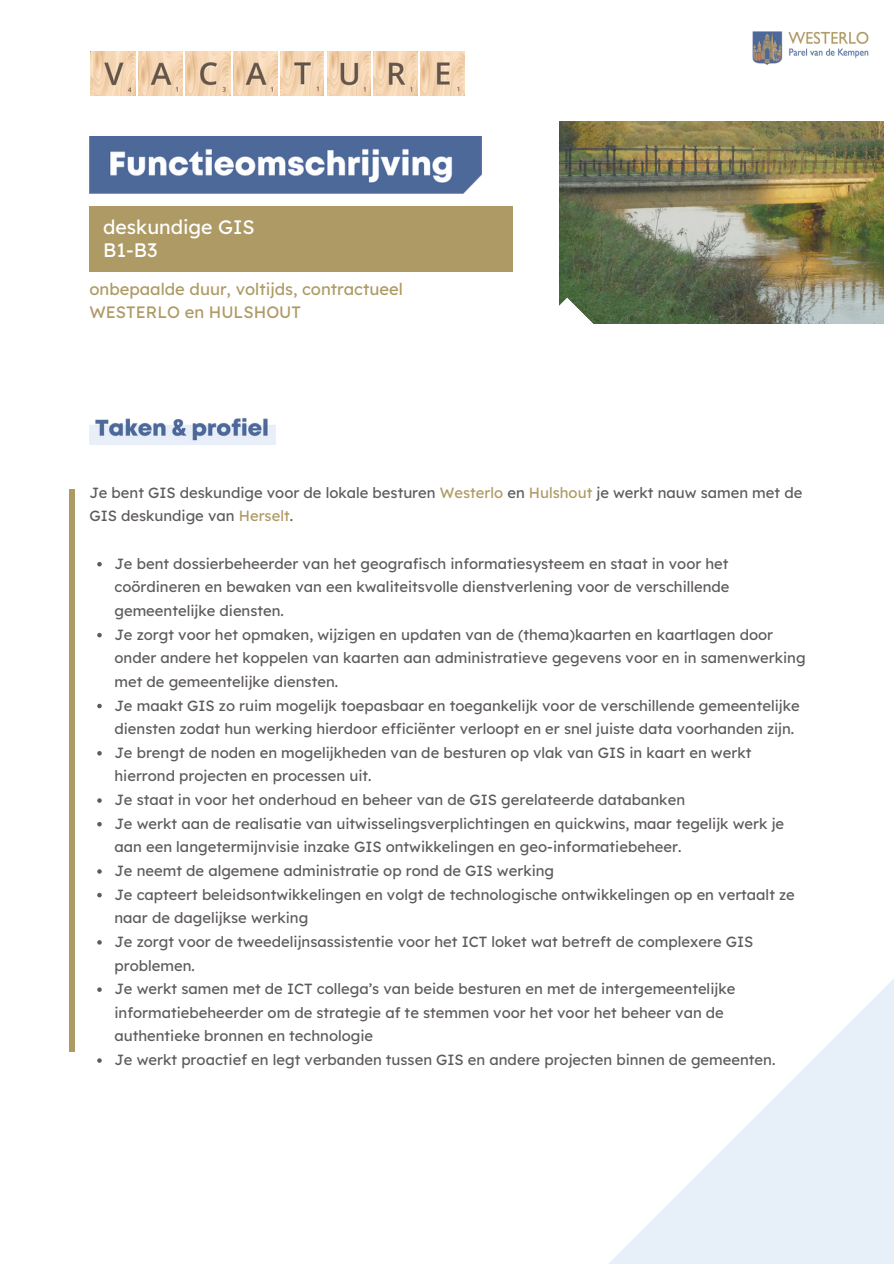
<style>
.page{position:relative;width:894px;height:1264px;background:#fff}
.page>*{position:absolute;margin:0;border:0;box-sizing:border-box;transform-origin:0 0}
.t1{font:19.5px/23.7px "Lexend Deca";color:#fff}
.t2{font:16.5px/22.5px "Lexend Deca";color:#ae9a64}
.t3{font:14.7px/23.7px "Lexend Deca";color:#5e5b5a}
.s1{color:#ae9a64}
</style>
<div class="page">
<svg style="left:610px;top:980px;width:283px;height:283px;fill:#e7eff9"></svg>
<img style="left:752px;top:31px;width:117px;height:34px">
<div style="left:89px;top:206px;width:423px;height:66px;background:#ae9a64"></div>
<img style="left:89px;top:137px;width:392px;height:56px">
<img style="left:559px;top:121px;width:323px;height:202px">
<svg style="left:559px;top:297px;width:52px;height:27px"></svg>
<img style="left:90px;top:51px;width:45px;height:44px">
<img style="left:138px;top:51px;width:44px;height:44px">
<img style="left:186px;top:51px;width:45px;height:44px">
<img style="left:281px;top:51px;width:42px;height:44px">
<img style="left:327px;top:51px;width:43px;height:44px">
<img style="left:373px;top:51px;width:44px;height:44px">
<img style="left:420px;top:51px;width:44px;height:44px">
<img style="left:233px;top:51px;width:44px;height:44px">
<div style="left:69px;top:489px;width:6px;height:562px;background:#ae9a64"></div>
<svg style="left:97px;top:562px;width:5px;height:4px"></svg>
<svg style="left:97px;top:633px;width:5px;height:4px"></svg>
<svg style="left:97px;top:703px;width:5px;height:5px"></svg>
<svg style="left:97px;top:751px;width:5px;height:4px"></svg>
<svg style="left:97px;top:798px;width:5px;height:4px"></svg>
<svg style="left:97px;top:822px;width:5px;height:4px"></svg>
<svg style="left:97px;top:869px;width:5px;height:4px"></svg>
<svg style="left:97px;top:892px;width:5px;height:5px"></svg>
<svg style="left:97px;top:940px;width:5px;height:4px"></svg>
<svg style="left:97px;top:987px;width:5px;height:4px"></svg>
<svg style="left:97px;top:1058px;width:5px;height:4px"></svg>
<img style="left:89px;top:417px;width:186px;height:27px">
<h2 class="t1" style="left:103px;top:214px;width:153px">deskundige GIS<br>B1-B3</h2>
<p class="t2" style="left:89px;top:277px;width:315px">onbepaalde duur, voltijds, contractueel<br>WESTERLO en HULSHOUT</p>
<p class="t3" style="left:89px;top:480px;width:714px">Je bent GIS deskundige voor de lokale besturen <span class="s1">Westerlo</span> en <span class="s1">Hulshout</span> je werkt nauw samen met de<br>GIS deskundige van <span class="s1">Herselt</span>.</p>
<p class="t3" style="left:114px;top:551px;width:616px;text-align:justify">Je bent dossierbeheerder van het geografisch informatiesysteem en staat in voor het coördineren en bewaken van een kwaliteitsvolle dienstverlening voor de verschillende gemeentelijke diensten.</p>
<p class="t3" style="left:114px;top:622px;width:692px">Je zorgt voor het opmaken, wijzigen en updaten van de (thema)kaarten en kaartlagen door onder andere het koppelen van kaarten aan administratieve gegevens voor en in samenwerking met de gemeentelijke diensten.</p>
<p class="t3" style="left:114px;top:693px;width:686px">Je maakt GIS zo ruim mogelijk toepasbaar en toegankelijk voor de verschillende gemeentelijke diensten zodat hun werking hierdoor efficiënter verloopt en er snel juiste data voorhanden zijn.</p>
<p class="t3" style="left:114px;top:740px;width:638px">Je brengt de noden en mogelijkheden van de besturen op vlak van GIS in kaart en werkt hierrond projecten en processen uit.</p>
<p class="t3" style="left:114px;top:787px;width:572px">Je staat in voor het onderhoud en beheer van de GIS gerelateerde databanken</p>
<p class="t3" style="left:114px;top:811px;width:671px">Je werkt aan de realisatie van uitwisselingsverplichtingen en quickwins, maar tegelijk werk je aan een langetermijnvisie inzake GIS ontwikkelingen en geo-informatiebeheer.</p>
<p class="t3" style="left:114px;top:858px;width:441px">Je neemt de algemene administratie op rond de GIS werking</p>
<p class="t3" style="left:114px;top:882px;width:681px">Je capteert beleidsontwikkelingen en volgt de technologische ontwikkelingen op en vertaalt ze naar de dagelijkse werking</p>
<p class="t3" style="left:114px;top:929px;width:640px">Je zorgt voor de tweedelijnsassistentie voor het ICT loket wat betreft de complexere GIS problemen.</p>
<p class="t3" style="left:114px;top:976px;width:622px">Je werkt samen met de ICT collega’s van beide besturen en met de intergemeentelijke informatiebeheerder om de strategie af te stemmen voor het voor het beheer van de authentieke bronnen en technologie</p>
<h1 class="t3" style="left:114px;top:1047px;width:662px">Je werkt proactief en legt verbanden tussen GIS en andere projecten binnen de gemeenten.</h1>
</div>
